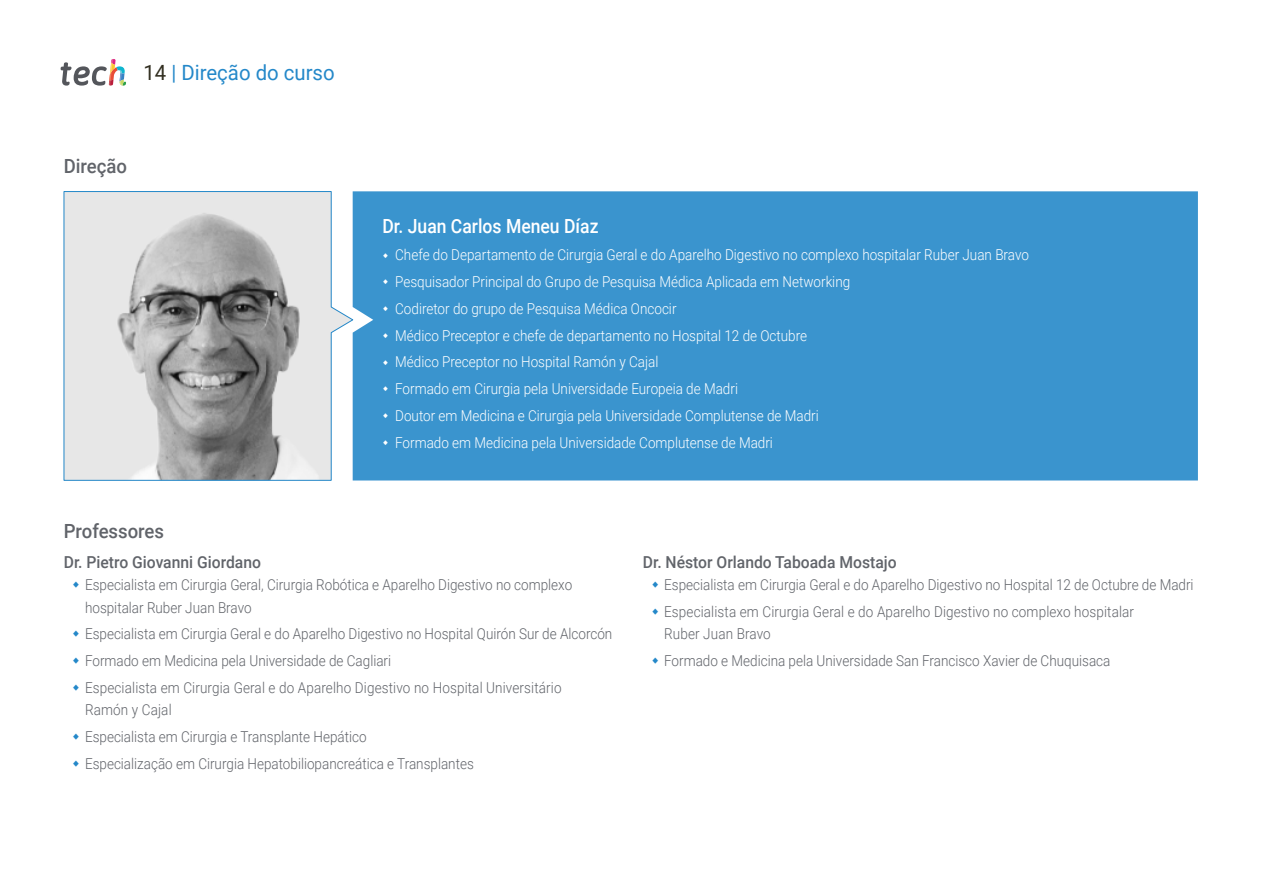
<style>
.page{position:relative;width:1263px;height:893px;background:#fff}
.page>*{position:absolute;margin:0;border:0;box-sizing:border-box;transform-origin:0 0}
.t1{font:21px "Roboto";color:#2488c9}
.t2{font:500 19.5px "Roboto";color:#fff;scale:.9 1}
.t3{font:500 19.5px "Roboto";color:#61646a;scale:.95 1}
.t4{font:500 16.5px "Roboto";color:#61646a;scale:.95 1}
.t5{font:300 15px/26.7px "Roboto";color:#61646a;scale:.9 1}
.t6{font:300 15px/26.7px "Roboto";color:#fff;scale:.9 1}
.s1{color:#312e20}
</style>
<div class="page">
<svg style="left:61px;top:59px;width:65px;height:27px"></svg>
<div style="left:354px;top:191px;width:844px;height:289px;background:#3a94ce"></div>
<svg style="left:63px;top:191px;width:291px;height:290px;background:#c3c4c5"></svg>
<svg style="left:383px;top:253px;width:5px;height:5px"></svg>
<svg style="left:383px;top:279px;width:5px;height:5px"></svg>
<svg style="left:383px;top:306px;width:5px;height:5px"></svg>
<svg style="left:383px;top:333px;width:5px;height:5px"></svg>
<svg style="left:383px;top:360px;width:5px;height:5px"></svg>
<svg style="left:383px;top:386px;width:5px;height:5px"></svg>
<svg style="left:383px;top:413px;width:5px;height:5px"></svg>
<svg style="left:383px;top:440px;width:5px;height:5px"></svg>
<h1 class="t1" style="left:144px;top:57px;width:193px"><span class="s1">14</span> | Direção do curso</h1>
<h2 class="t3" style="left:64px;top:153px;width:68px">Direção</h2>
<h2 class="t2" style="left:382px;top:212px;width:242px">Dr. Juan Carlos Meneu Díaz</h2>
<p class="t6" style="left:395px;top:241px;width:706px">Chefe do Departamento de Cirurgia Geral e do Aparelho Digestivo no complexo hospitalar Ruber Juan Bravo Pesquisador Principal do Grupo de Pesquisa Médica Aplicada em Networking<br>Codiretor do grupo de Pesquisa Médica Oncocir<br>Médico Preceptor e chefe de departamento no Hospital 12 de Octubre<br>Médico Preceptor no Hospital Ramón y Cajal<br>Formado em Cirurgia pela Universidade Europeia de Madri<br>Doutor em Medicina e Cirurgia pela Universidade Complutense de Madri<br>Formado em Medicina pela Universidade Complutense de Madri</p>
<h2 class="t3" style="left:64px;top:517px;width:107px">Professores</h2>
<p class="t4" style="left:64px;top:550px;width:209px">Dr. Pietro Giovanni Giordano</p>
<p class="t5" style="left:85px;top:573px;width:543px;line-height:22.5px">Especialista em Cirurgia Geral, Cirurgia Robótica e Aparelho Digestivo no complexo hospitalar Ruber Juan Bravo</p>
<p class="t5" style="left:85px;top:620px;width:587px">Especialista em Cirurgia Geral e do Aparelho Digestivo no Hospital Quirón Sur de Alcorcón<br>Formado em Medicina pela Universidade de Cagliari<br>Especialista em Cirurgia Geral e do Aparelho Digestivo no Hospital Universitário</p>
<p class="t5" style="left:85px;top:696px;width:433px">Ramón y Cajal<br>Especialista em Cirurgia e Transplante Hepático<br>Especialização em Cirurgia Hepatobiliopancreática e Transplantes</p>
<p class="t4" style="left:643px;top:550px;width:269px">Dr. Néstor Orlando Taboada Mostajo</p>
<p class="t5" style="left:664px;top:571px;width:590px">Especialista em Cirurgia Geral e do Aparelho Digestivo no Hospital 12 de Octubre de Madri<br>Especialista em Cirurgia Geral e do Aparelho Digestivo no complexo hospitalar</p>
<p class="t5" style="left:664px;top:620px;width:497px">Ruber Juan Bravo<br>Formado e Medicina pela Universidade San Francisco Xavier de Chuquisaca</p>
</div>
